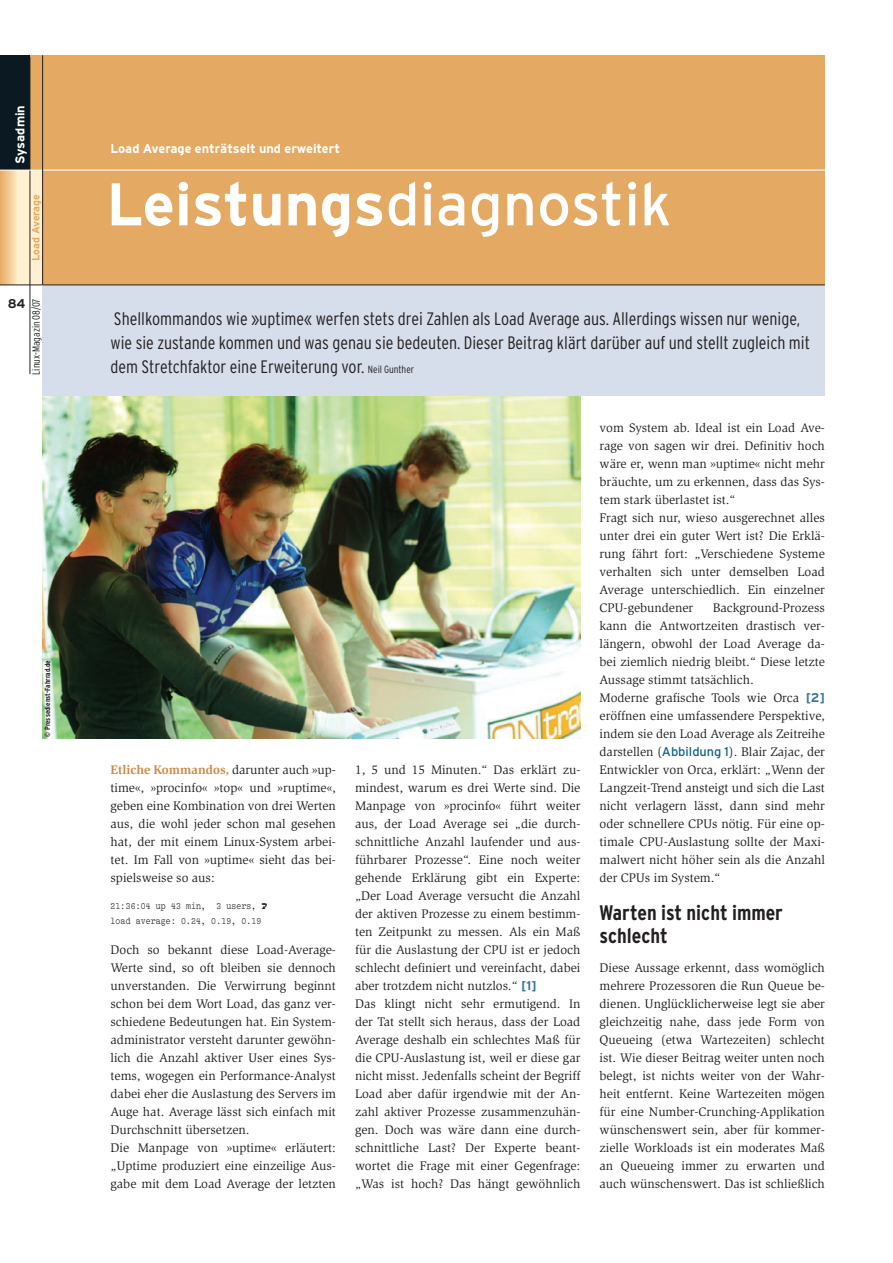
<style>
.page{position:relative;width:893px;height:1263px;background:#fff}
.page>*{position:absolute;margin:0;border:0;box-sizing:border-box;transform-origin:0 0}
.t1{font:60px "Interstate";color:#fff}
.t2{font:700 condensed 21px/22.5px "Interstate";color:#231f20}
.t3{font:300 condensed 18px/24px "Interstate";color:#231f20}
.t4{font:12.75px/18px "Slimbach";color:#231f20}
.t5{font:700 12.75px "Interstate";color:#fff}
.t6{font:700 12.75px "Interstate";color:#231f20}
.t7{font:300 condensed 10.5px "Interstate";color:#231f20}
.t8{font:700 10.5px "Interstate";letter-spacing:-.005em;color:#e4aa63}
.t9{font:8.7px/15px "Fantabular MVB";letter-spacing:.03em;color:#231f20;scale:.8 1}
.t10{font:700 condensed 7.5px "Interstate";color:#231f20}
.s1{font-weight:700}
.s2{font-size:10.5px}
.s3{font-weight:700;color:#cd8b46}
.s4{font-family:"Interstate";font-weight:700;color:#3978a3}
.s5{font-family:"Interstate";color:#0f618e}
</style>
<div class="page">
<div style="left:0;top:55px;width:43px;height:230px;background:#e4aa63"></div>
<div style="left:0;top:55px;width:30px;height:115px;background:#0b1a22"></div>
<svg style="left:0;top:171px;width:17px;height:114px"></svg>
<div style="left:17px;top:170px;width:26px;height:115px;background:#fef0d0"></div>
<hr style="left:30px;top:57px;width:1px;height:317px;background:#231f20">
<hr style="left:0;top:285px;width:43px;height:1px;background:#231f20">
<hr style="left:0;top:170px;width:43px;height:1px;background:#fff">
<div style="left:43px;top:285px;width:782px;height:111px;background:#d7deeb"></div>
<div style="left:43px;top:55px;width:782px;height:230px;background:#e4aa63"></div>
<hr style="left:43px;top:170px;width:782px;height:1px;background:#fff">
<hr style="left:43px;top:285px;width:782px;height:1px;background:#231f20">
<hr style="left:42px;top:55px;width:1px;height:230px;background:#231f20">
<img style="left:43px;top:396px;width:537px;height:342px">
<p class="t5" style="left:13px;top:164px;width:60px;rotate:-90deg">Sysadmin</p>
<p class="t8" style="left:30px;top:261px;width:68px;rotate:-90deg">Load Average</p>
<p class="t6" style="left:8px;top:296px;width:19px">84</p>
<p class="t7" style="left:30px;top:375px;width:78px;rotate:-90deg">Linux-Magazin 08/07</p>
<p class="t10" style="left:43px;top:736px;width:78px;rotate:-90deg">© Pressedienst-Fahrrad.de</p>
<p class="t5" style="left:111px;top:141px;width:231px">Load Average enträtselt und erweitert</p>
<h1 class="t1" style="left:106px;top:171px;width:567px"><span class="s1">Leistungs</span>diagnostik</h1>
<p class="t3" style="left:111px;top:307px;width:701px">Shellkommandos wie »uptime« werfen stets drei Zahlen als Load Average aus. Allerdings wissen nur wenige, wie sie zustande kommen und was genau sie bedeuten. Dieser Beitrag klärt darüber auf und stellt zugleich mit dem Stretchfaktor eine Erweiterung vor. <span class="s2">Neil Gunther</span></p>
<p class="t4" style="left:111px;top:761px;width:227px;text-align:justify"><span class="s3">Etliche Kommandos,</span> darunter auch »up&shy;time«, »procinfo« »top« und »ruptime«, geben eine Kombination von drei Werten aus, die wohl jeder schon mal gesehen hat, der mit einem Linux-System arbei&shy;tet. Im Fall von »uptime« sieht das bei&shy;spielsweise so aus:</p>
<p class="t9" style="left:111px;top:898px;width:190px">21:36:04 up 43 min, 3 users, load average: 0.24, 0.19, 0.19</p>
<p class="t4" style="left:111px;top:941px;width:227px">Doch so bekannt diese Load-Average-Werte sind, so oft bleiben sie dennoch unverstanden. Die Verwirrung beginnt schon bei dem Wort Load, das ganz ver&shy;schiedene Bedeutungen hat. Ein System&shy;administrator versteht darunter gewöhn&shy;lich die Anzahl aktiver User eines Sys&shy;tems, wogegen ein Performance-Analyst dabei eher die Auslastung des Servers im Auge hat. Average lässt sich einfach mit Durchschnitt übersetzen.<br>Die Manpage von »uptime« erläutert: „Uptime produziert eine einzeilige Aus&shy;gabe mit dem Load Average der letzten</p>
<p class="t4" style="left:355px;top:761px;width:227px">1, 5 und 15 Minuten.“ Das erklärt zu&shy;mindest, warum es drei Werte sind. Die Manpage von »procinfo« führt weiter aus, der Load Average sei „die durch&shy;schnittliche Anzahl laufender und aus&shy;führbarer Prozesse“. Eine noch weiter gehende Erklärung gibt ein Experte: „Der Load Average versucht die Anzahl der aktiven Prozesse zu einem bestimm&shy;ten Zeitpunkt zu messen. Als ein Maß für die Auslastung der CPU ist er jedoch schlecht definiert und vereinfacht, dabei aber trotzdem nicht nutzlos.“ <span class="s4">[1]<br></span>Das klingt nicht sehr ermutigend. In der Tat stellt sich heraus, dass der Load Average deshalb ein schlechtes Maß für die CPU-Auslastung ist, weil er diese gar nicht misst. Jedenfalls scheint der Begriff Load aber dafür irgendwie mit der An&shy;zahl aktiver Prozesse zusammenzuhän&shy;gen. Doch was wäre dann eine durch&shy;schnittliche Last? Der Experte beant&shy;wortet die Frage mit einer Gegenfrage: „Was ist hoch? Das hängt gewöhnlich</p>
<p class="t4" style="left:600px;top:419px;width:227px">vom System ab. Ideal ist ein Load Ave&shy;rage von sagen wir drei. Definitiv hoch wäre er, wenn man »uptime« nicht mehr bräuchte, um zu erkennen, dass das Sys&shy;tem stark überlastet ist.“<br>Fragt sich nur, wieso ausgerechnet alles unter drei ein guter Wert ist? Die Erklä&shy;rung fährt fort: „Verschiedene Systeme verhalten sich unter demselben Load Average unterschiedlich. Ein einzelner CPU-gebundener</p>
<p class="t4" style="left:600px;top:599px;width:227px;text-indent:113px">Background-Prozess kann die Antwortzeiten drastisch ver&shy;längern, obwohl der Load Average da&shy;bei ziemlich niedrig bleibt.“ Diese letzte Aussage stimmt tatsächlich.<br>Moderne grafische Tools wie Orca <span class="s4">[2] </span>eröffnen eine umfassendere Perspektive, indem sie den Load Average als Zeitreihe darstellen (<span class="s5">Abbildung 1</span>). Blair Zajac, der Entwickler von Orca, erklärt: „Wenn der Langzeit-Trend ansteigt und sich die Last nicht verlagern lässt, dann sind mehr oder schnellere CPUs nötig. Für eine op&shy;timale CPU-Auslastung sollte der Maxi&shy;malwert nicht höher sein als die Anzahl der CPUs im System.“</p>
<h2 class="t2" style="left:600px;top:901px;width:185px">Warten ist nicht immer schlecht</h2>
<p class="t4" style="left:600px;top:959px;width:227px;text-align:justify">Diese Aussage erkennt, dass womöglich mehrere Prozessoren die Run Queue be&shy;dienen. Unglücklicherweise legt sie aber gleichzeitig nahe, dass jede Form von Queueing (etwa Wartezeiten) schlecht ist. Wie dieser Beitrag weiter unten noch belegt, ist nichts weiter von der Wahr&shy;heit entfernt. Keine Wartezeiten mögen für eine Number-Crunching-Applikation wünschenswert sein, aber für kommer&shy;zielle Workloads ist ein moderates Maß an Queueing immer zu erwarten und auch wünschenswert. Das ist schließlich</p>
</div>
